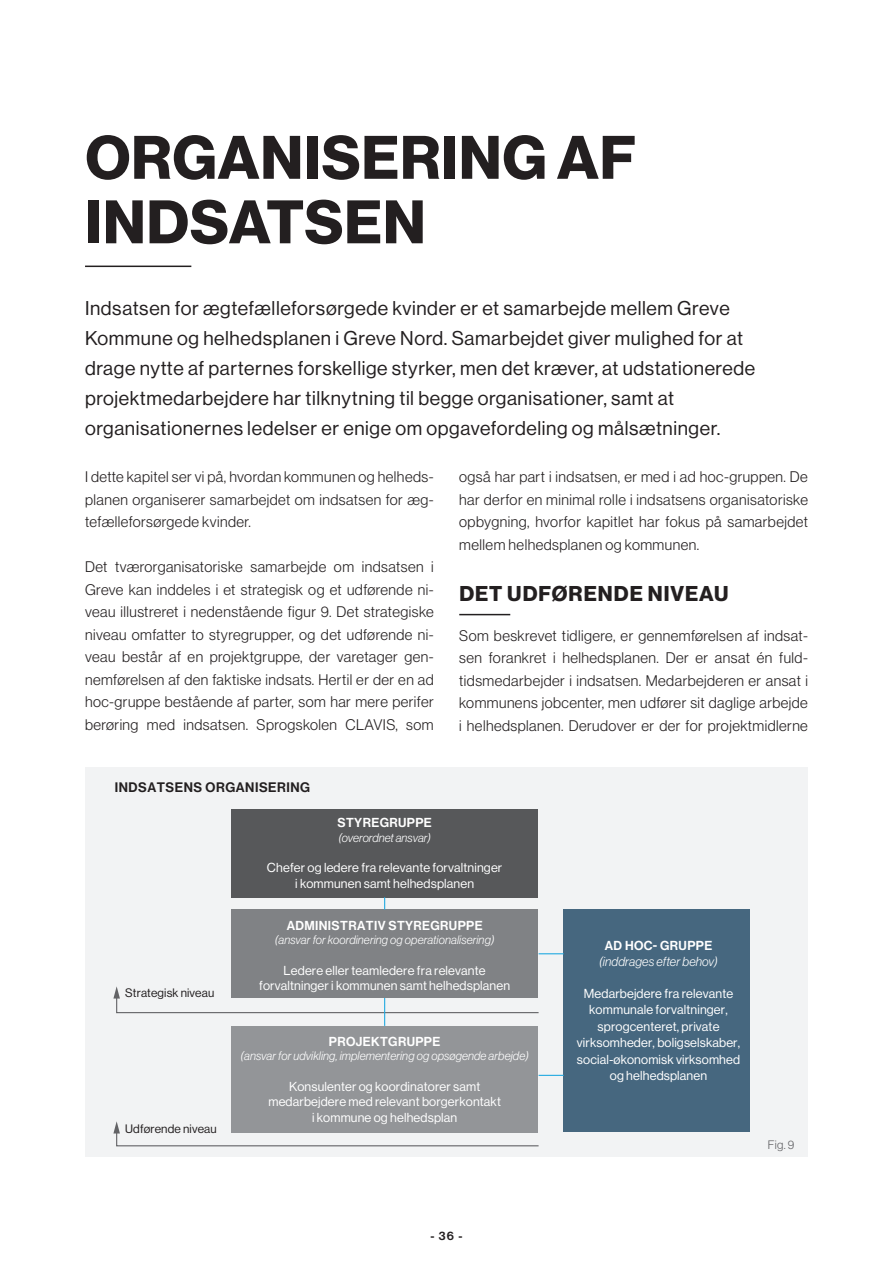
<style>
.page{position:relative;width:893px;height:1263px;background:#fff}
.page>*{position:absolute;margin:0;border:0;box-sizing:border-box;transform-origin:0 0}
.t1{font:700 60px/64.5px "Haas Grot Disp 75";letter-spacing:.015em;color:#231f20}
.t2{font:700 21px "Haas Grot Disp 75";letter-spacing:.05em;color:#231f20}
.t3{font:19.5px/30px "Haas Grot Disp 55 Roman";letter-spacing:.03em;color:#231f20}
.t4{font:300 15px/22.5px "Haas Grot Disp 45";letter-spacing:.03em;color:#231f20;text-align:justify}
.t5{font:500 13.5px "Haas Grot Disp 65";letter-spacing:.04em;color:#231f20}
.t6{font:12.75px/16.5px "Haas Grot Disp 55 Roman";letter-spacing:.01em;color:#fff;text-align:center}
.t7{font:500 12.75px "Haas Grot Disp 65";letter-spacing:.03em;color:#fff}
.t8{font:12.75px "N Haas Grotesk DS Std 46 Lt It";letter-spacing:.01em;color:#fff}
.t9{font:12px "N Haas Grotesk DS Std 46 Lt It";letter-spacing:.01em;color:#fff}
.t10{font:12px "Haas Grot Disp 55 Roman";letter-spacing:.01em;color:#231f20}
.t11{font:300 12px "Haas Grot Disp 45";color:#636366}
.t12{font:500 12px "Haas Grot Disp 65";color:#231f20}
</style>
<div class="page">
<hr style="left:459px;top:614px;width:51px;height:1px;background:#231f20">
<hr style="left:85px;top:266px;width:106px;height:1px;background:#231f20">
<div style="left:85px;top:767px;width:723px;height:390px;background:#f2f3f4"></div>
<div style="left:231px;top:809px;width:307px;height:88px;background:#57585a"></div>
<svg style="left:113px;top:1121px;width:426px;height:26px"></svg>
<div style="left:231px;top:910px;width:307px;height:88px;background:#808285"></div>
<div style="left:231px;top:1026px;width:307px;height:106px;background:#939598"></div>
<div style="left:564px;top:910px;width:186px;height:222px;background:#46677f"></div>
<svg style="left:384px;top:897px;width:1px;height:13px"></svg>
<svg style="left:113px;top:986px;width:426px;height:40px"></svg>
<svg style="left:539px;top:953px;width:25px;height:1px"></svg>
<svg style="left:539px;top:1075px;width:25px;height:1px"></svg>
<h1 class="t1" style="left:86px;top:126px;width:552px">ORGANISERING AF<br>INDSATSEN</h1>
<p class="t3" style="left:85px;top:293px;width:672px">Indsatsen for ægtefælleforsørgede kvinder er et samarbejde mellem Greve Kommune og helhedsplanen i Greve Nord. Samarbejdet giver mulighed for at drage nytte af parternes forskellige styrker, men det kræver, at udstationerede projektmedarbejdere har tilknytning til begge organisationer, samt at organisationernes ledelser er enige om opgavefordeling og målsætninger.</p>
<p class="t4" style="left:85px;top:466px;width:350px">I dette kapitel ser vi på, hvordan kommunen og helheds&shy;planen organiserer samarbejdet om indsatsen for æg&shy;tefælleforsørgede kvinder.</p>
<p class="t4" style="left:85px;top:556px;width:350px">Det tværorganisatoriske samarbejde om indsatsen i Greve kan inddeles i et strategisk og et udførende ni&shy;veau illustreret i nedenstående figur 9. Det strategiske niveau omfatter to styregrupper, og det udførende ni&shy;veau består af en projektgruppe, der varetager gen&shy;nemførelsen af den faktiske indsats. Hertil er der en ad hoc-gruppe bestående af parter, som har mere perifer berøring med indsatsen. Sprogskolen CLAVIS, som</p>
<p class="t5" style="left:115px;top:779px;width:197px">INDSATSENS ORGANISERING</p>
<p class="t4" style="left:459px;top:466px;width:350px">også har part i indsatsen, er med i ad hoc-gruppen. De har derfor en minimal rolle i indsatsens organisatoriske opbygning, hvorfor kapitlet har fokus på samarbejdet mellem helhedsplanen og kommunen.</p>
<h2 class="t2" style="left:459px;top:581px;width:271px">DET UDFØRENDE NIVEAU</h2>
<p class="t4" style="left:459px;top:624px;width:350px">Som beskrevet tidligere, er gennemførelsen af indsat&shy;sen forankret i helhedsplanen. Der er ansat én fuld&shy;tidsmedarbejder i indsatsen. Medarbejderen er ansat i kommunens jobcenter, men udfører sit daglige arbejde i helhedsplanen. Derudover er der for projektmidlerne</p>
<p class="t10" style="left:125px;top:986px;width:91px">Strategisk niveau</p>
<p class="t10" style="left:125px;top:1122px;width:93px">Udførende niveau</p>
<p class="t7" style="left:338px;top:816px;width:96px">STYREGRUPPE</p>
<p class="t9" style="left:338px;top:831px;width:94px">(overordnet ansvar)</p>
<p class="t6" style="left:267px;top:860px;width:237px;line-height:15.3px">Chefer og ledere fra relevante forvaltninger i kommunen samt helhedsplanen</p>
<p class="t7" style="left:287px;top:918px;width:197px">ADMINISTRATIV STYREGRUPPE</p>
<p class="t9" style="left:275px;top:933px;width:221px">(ansvar for koordinering og operationalisering)</p>
<p class="t6" style="left:259px;top:963px;width:252px;line-height:15.3px">Ledere eller teamledere fra relevante forvaltninger i kommunen samt helhedsplanen</p>
<p class="t7" style="left:329px;top:1034px;width:113px">PROJEKTGRUPPE</p>
<p class="t9" style="left:241px;top:1049px;width:290px">(ansvar for udvikling, implementering og opsøgende arbejde)</p>
<p class="t6" style="left:268px;top:1079px;width:234px;line-height:15.3px">Konsulenter og koordinatorer samt medarbejdere med relevant borgerkontakt i kommune og helhedsplan</p>
<p class="t12" style="left:430px;top:1229px;width:34px">- 36 -</p>
<p class="t7" style="left:605px;top:938px;width:109px">AD HOC- GRUPPE</p>
<p class="t8" style="left:599px;top:954px;width:120px">(inddrages efter behov)</p>
<p class="t6" style="left:577px;top:985px;width:165px">Medarbejdere fra relevante kommunale forvaltninger, sprogcenteret, private virksomheder, boligselskaber, social-økonomisk virksomhed og helhedsplanen</p>
<p class="t11" style="left:768px;top:1138px;width:28px">Fig. 9</p>
</div>
